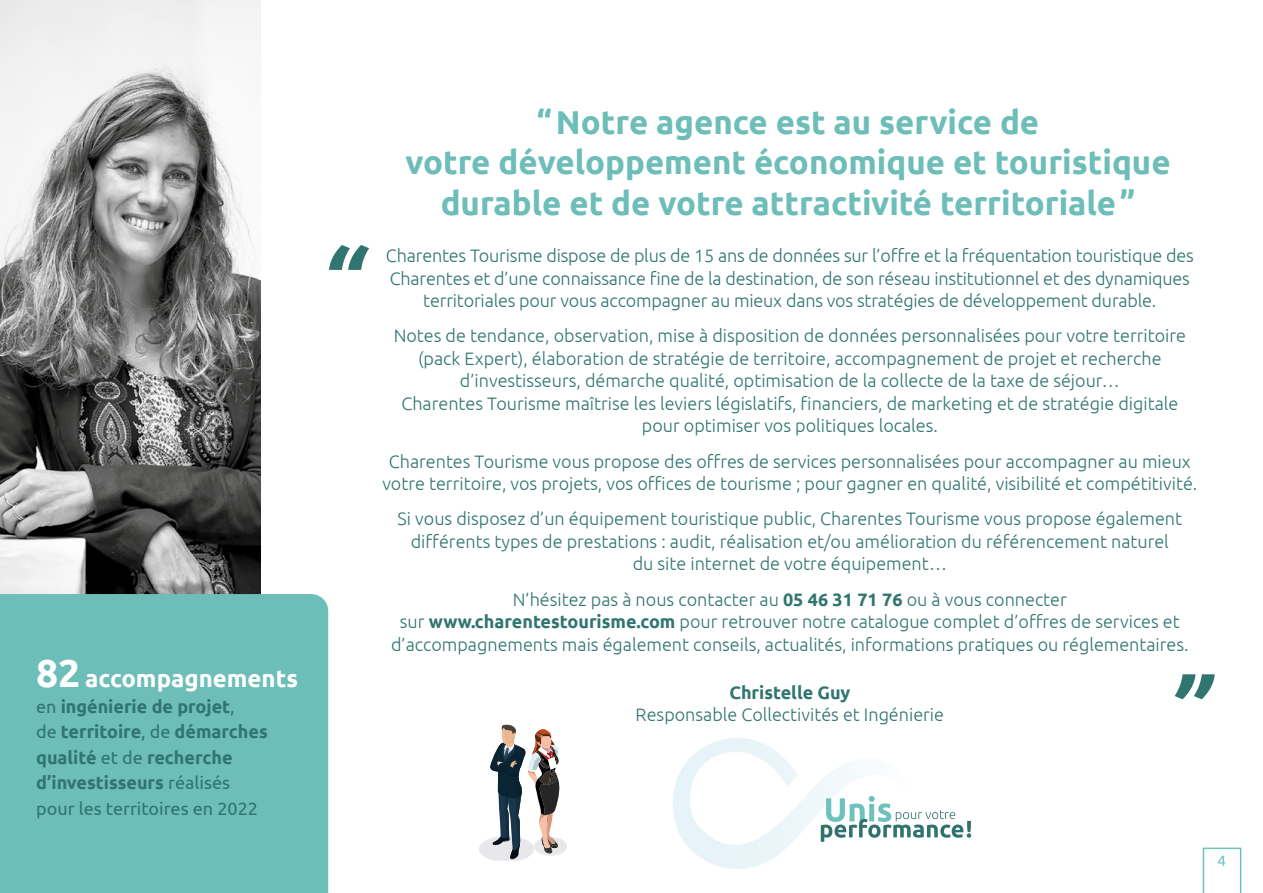
<style>
.page{position:relative;width:1263px;height:893px;background:#fff}
.page>*{position:absolute;margin:0;border:0;box-sizing:border-box;transform-origin:0 0}
.t1{font:700 33px/40.5px "Ubuntu";color:#6dbdb8;text-align:center}
.t2{font:700 24px "Ubuntu";color:#fff}
.t3{font:300 18px/22.5px "Ubuntu";color:#30756f;text-align:center}
.t4{font:700 18px/25.5px "Ubuntu";color:#30756f}
.t5{font:15px "Ubuntu";color:#6ec3bd}
.s1{font-size:39px}
.s2{font-weight:400}
.s3{font-weight:700}
</style>
<div class="page">
<svg style="left:1203px;top:848px;width:38px;height:45px"></svg>
<svg style="left:673px;top:738px;width:298px;height:131px"></svg>
<svg style="left:479px;top:724px;width:88px;height:137px"></svg>
<img style="left:0;top:0;width:260px;height:594px">
<div style="left:0;top:594px;width:328px;height:299px;background:#6dbdb8"></div>
<svg style="left:329px;top:245px;width:40px;height:25px"></svg>
<svg style="left:1175px;top:674px;width:40px;height:25px"></svg>
<h2 class="t2" style="left:36px;top:664px;width:263px"><span class="s1">82</span> accompagnements</h2>
<p class="t4" style="left:36px;top:693px;width:233px"><span class="s2">en</span> ingénierie de projet<span class="s2">,<br>de</span> territoire<span class="s2">, de</span> démarches qualité <span class="s2">et de</span> recherche d’investisseurs <span class="s2">réalisés pour les territoires en 2022</span></p>
<h1 class="t1" style="left:405px;top:101px;width:767px">“Notre agence est au service de<br>votre développement économique et touristique durable et de votre attractivité territoriale”</h1>
<p class="t3" style="left:386px;top:244px;width:809px">Charentes Tourisme dispose de plus de 15 ans de données sur l’offre et la fréquentation touristique des<br>Charentes et d’une connaissance fine de la destination, de son réseau institutionnel et des dynamiques territoriales pour vous accompagner au mieux dans vos stratégies de développement durable.</p>
<p class="t3" style="left:394px;top:324px;width:794px">Notes de tendance, observation, mise à disposition de données personnalisées pour votre territoire (pack Expert), élaboration de stratégie de territoire, accompagnement de projet et recherche d’investisseurs, démarche qualité, optimisation de la collecte de la taxe de séjour…<br>Charentes Tourisme maîtrise les leviers législatifs, financiers, de marketing et de stratégie digitale pour optimiser vos politiques locales.</p>
<p class="t3" style="left:382px;top:449px;width:816px">Charentes Tourisme vous propose des offres de services personnalisées pour accompagner au mieux votre territoire, vos projets, vos offices de tourisme ; pour gagner en qualité, visibilité et compétitivité.</p>
<p class="t3" style="left:398px;top:507px;width:786px">Si vous disposez d’un équipement touristique public, Charentes Tourisme vous propose également différents types de prestations : audit, réalisation et/ou amélioration du référencement naturel<br>du site internet de votre équipement…</p>
<p class="t3" style="left:391px;top:587px;width:799px">N’hésitez pas à nous contacter au <span class="s3">05 46 31 71 76</span> ou à vous connecter<br>sur <span class="s3">www.charentestourisme.com</span> pour retrouver notre catalogue complet d’offres de services et d’accompagnements mais également conseils, actualités, informations pratiques ou réglementaires.</p>
<p class="t4" style="left:729px;top:679px;width:122px">Christelle Guy</p>
<p class="t3" style="left:636px;top:703px;width:310px">Responsable Collectivités et Ingénierie</p>
<p class="t5" style="left:1217px;top:852px;width:10px">4</p>
</div>
